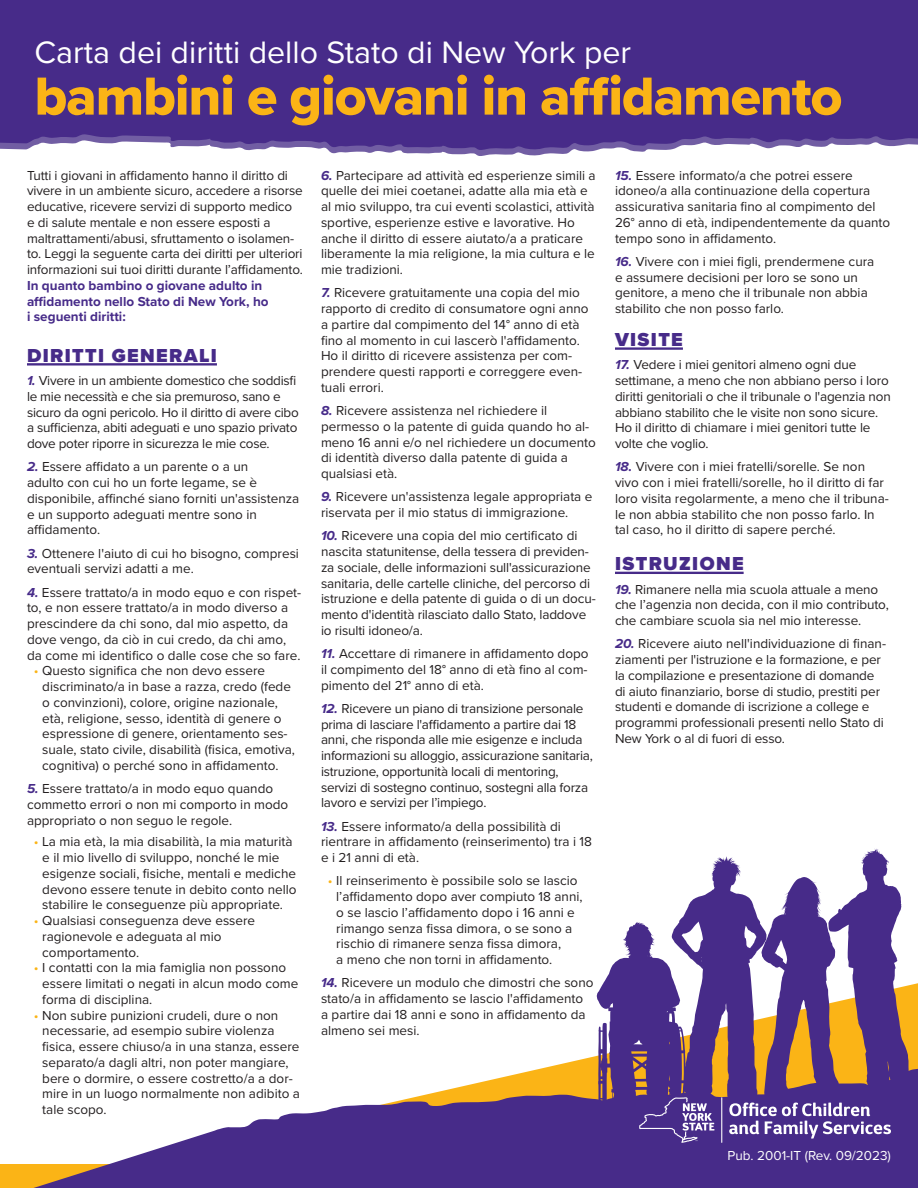
<style>
.page{position:relative;width:918px;height:1188px;background:#fff}
.page>*{position:absolute;margin:0;border:0;box-sizing:border-box;transform-origin:0 0}
.t1{font:55.5px "Proxima Nova Extrabld";letter-spacing:-.02em;color:#fbb416}
.t2{font:32.1px "Proxima Nova";color:#fff}
.t3{font:900 19.5px "Proxima Nova";letter-spacing:.07em;color:#472b89}
.t4{font:13.5px/15.8px "Proxima Nova";color:#231f20}
.t5{font:13.5px/15.8px "Proxima Nova";letter-spacing:-.02em;color:#231f20}
.t6{font:700 13.5px/15.8px "Proxima Nova";color:#472b89}
.t7{font:13.5px "Proxima Nova";color:#fff}
.s1{font-weight:700;font-style:italic;color:#472b89}
.s2{color:#fbb416}
</style>
<div class="page">
<svg style="left:248px;top:150px;width:398px;height:6px"></svg>
<div style="left:0;top:0;width:918px;height:150px;background:#472b89"></div>
<hr style="left:27px;top:363px;width:190px;height:3px;background:#472b89">
<hr style="left:615px;top:347px;width:68px;height:3px;background:#472b89">
<hr style="left:615px;top:572px;width:129px;height:2px;background:#472b89">
<div style="left:0;top:1165px;width:918px;height:23px;background:#fbb416"></div>
<svg style="left:33px;top:1066px;width:885px;height:122px;fill:#472b89"></svg>
<svg style="left:597px;top:848px;width:318px;height:295px"></svg>
<hr style="left:721px;top:1097px;width:1px;height:46px;background:#fff">
<p class="t2" style="left:34px;top:28px;width:598px">Carta dei diritti dello Stato di New York per</p>
<p class="t1" style="left:34px;top:55px;width:810px">bambini e giovani in affidamento</p>
<p class="t4" style="left:27px;top:167px;width:278px">Tutti i giovani in affidamento hanno il diritto di vivere in un ambiente sicuro, accedere a risorse educative, ricevere servizi di supporto medico e di salute mentale e non essere esposti a maltrattamenti/abusi, sfruttamento o isolamen&shy;to. Leggi la seguente carta dei diritti per ulteriori informazioni sui tuoi diritti durante l’affidamento.</p>
<p class="t6" style="left:27px;top:277px;width:243px">In quanto bambino o giovane adulto in affidamento nello Stato di New York, ho i seguenti diritti:</p>
<p class="t3" style="left:27px;top:341px;width:191px">DIRITTI GENERALI</p>
<p class="t5" style="left:27px;top:372px;width:273px"><span class="s1">1.</span> Vivere in un ambiente domestico che soddisfi le mie necessità e che sia premuroso, sano e sicuro da ogni pericolo. Ho il diritto di avere cibo a sufficienza, abiti adeguati e uno spazio privato dove poter riporre in sicurezza le mie cose.</p>
<p class="t4" style="left:27px;top:458px;width:274px"><span class="s1">2.</span> Essere affidato a un parente o a un<br>adulto con cui ho un forte legame, se è disponibile, affinché siano forniti un'assistenza e un supporto adeguati mentre sono in affidamento.</p>
<p class="t4" style="left:27px;top:545px;width:274px"><span class="s1">3.</span> Ottenere l'aiuto di cui ho bisogno, compresi eventuali servizi adatti a me.</p>
<p class="t4" style="left:27px;top:584px;width:276px"><span class="s1">4.</span> Essere trattato/a in modo equo e con rispet&shy;to, e non essere trattato/a in modo diverso a prescindere da chi sono, dal mio aspetto, da dove vengo, da ciò in cui credo, da chi amo, da come mi identifico o dalle cose che so fare.</p>
<p class="t4" style="left:42px;top:662px;width:254px;text-indent:-8px"><span class="s2">•</span> Questo significa che non devo essere discriminato/a in base a razza, credo (fede o convinzioni), colore, origine nazionale, età, religione, sesso, identità di genere o espressione di genere, orientamento ses&shy;suale, stato civile, disabilità (fisica, emotiva, cognitiva) o perché sono in affidamento.</p>
<p class="t4" style="left:27px;top:780px;width:263px"><span class="s1">5.</span> Essere trattato/a in modo equo quando commetto errori o non mi comporto in modo appropriato o non seguo le regole.</p>
<p class="t4" style="left:42px;top:833px;width:256px;text-indent:-8px"><span class="s2">•</span> La mia età, la mia disabilità, la mia maturità e il mio livello di sviluppo, nonché le mie esigenze sociali, fisiche, mentali e mediche devono essere tenute in debito conto nello stabilire le conseguenze più appropriate.</p>
<p class="t4" style="left:42px;top:912px;width:214px;text-indent:-8px"><span class="s2">•</span> Qualsiasi conseguenza deve essere ragionevole e adeguata al mio comportamento.</p>
<p class="t4" style="left:42px;top:959px;width:258px;text-indent:-8px"><span class="s2">•</span> I contatti con la mia famiglia non possono essere limitati o negati in alcun modo come forma di disciplina.</p>
<p class="t4" style="left:42px;top:1007px;width:259px;text-indent:-8px"><span class="s2">•</span> Non subire punizioni crudeli, dure o non necessarie, ad esempio subire violenza fisica, essere chiuso/a in una stanza, essere separato/a dagli altri, non poter mangiare, bere o dormire, o essere costretto/a a dor&shy;mire in un luogo normalmente non adibito a tale scopo.</p>
<p class="t4" style="left:321px;top:167px;width:276px"><span class="s1">6.</span> Partecipare ad attività ed esperienze simili a quelle dei miei coetanei, adatte alla mia età e al mio sviluppo, tra cui eventi scolastici, attività sportive, esperienze estive e lavorative. Ho anche il diritto di essere aiutato/a a praticare liberamente la mia religione, la mia cultura e le mie tradizioni.</p>
<p class="t4" style="left:321px;top:284px;width:269px"><span class="s1">7.</span> Ricevere gratuitamente una copia del mio rapporto di credito di consumatore ogni anno a partire dal compimento del 14° anno di età fino al momento in cui lascerò l'affidamento.</p>
<p class="t4" style="left:321px;top:347px;width:263px">Ho il diritto di ricevere assistenza per com&shy;prendere questi rapporti e correggere even&shy;tuali errori.</p>
<p class="t4" style="left:321px;top:402px;width:276px"><span class="s1">8.</span> Ricevere assistenza nel richiedere il permesso o la patente di guida quando ho al&shy;meno 16 anni e/o nel richiedere un documento di identità diverso dalla patente di guida a qualsiasi età.</p>
<p class="t4" style="left:321px;top:488px;width:273px"><span class="s1">9.</span> Ricevere un'assistenza legale appropriata e riservata per il mio status di immigrazione.</p>
<p class="t4" style="left:321px;top:527px;width:276px"><span class="s1">10.</span> Ricevere una copia del mio certificato di nascita statunitense, della tessera di previden&shy;za sociale, delle informazioni sull'assicurazione sanitaria, delle cartelle cliniche, del percorso di istruzione e della patente di guida o di un docu&shy;mento d'identità rilasciato dallo Stato, laddove io risulti idoneo/a.</p>
<p class="t4" style="left:321px;top:645px;width:269px;text-align:justify"><span class="s1">11.</span> Accettare di rimanere in affidamento dopo il compimento del 18° anno di età fino al com&shy;pimento del 21° anno di età.</p>
<p class="t4" style="left:321px;top:700px;width:273px"><span class="s1">12.</span> Ricevere un piano di transizione personale prima di lasciare l'affidamento a partire dai 18 anni, che risponda alle mie esigenze e includa informazioni su alloggio, assicurazione sanitaria, istruzione, opportunità locali di mentoring, servizi di sostegno continuo, sostegni alla forza lavoro e servizi per l’impiego.</p>
<p class="t4" style="left:321px;top:818px;width:273px"><span class="s1">13.</span> Essere informato/a della possibilità di rientrare in affidamento (reinserimento) tra i 18 e i 21 anni di età.</p>
<p class="t4" style="left:336px;top:872px;width:248px;text-indent:-8px"><span class="s2">•</span> Il reinserimento è possibile solo se lascio l’affidamento dopo aver compiuto 18 anni, o se lascio l’affidamento dopo i 16 anni e rimango senza fissa dimora, o se sono a rischio di rimanere senza fissa dimora,<br>a meno che non torni in affidamento.</p>
<p class="t4" style="left:321px;top:974px;width:274px"><span class="s1">14.</span> Ricevere un modulo che dimostri che sono stato/a in affidamento se lascio l'affidamento a partire dai 18 anni e sono in affidamento da almeno sei mesi.</p>
<p class="t4" style="left:615px;top:167px;width:277px"><span class="s1">15.</span> Essere informato/a che potrei essere idoneo/a alla continuazione della copertura assicurativa sanitaria fino al compimento del 26° anno di età, indipendentemente da quanto tempo sono in affidamento.</p>
<p class="t4" style="left:615px;top:253px;width:261px"><span class="s1">16.</span> Vivere con i miei figli, prendermene cura e assumere decisioni per loro se sono un genitore, a meno che il tribunale non abbia stabilito che non posso farlo.</p>
<p class="t3" style="left:615px;top:325px;width:69px">VISITE</p>
<p class="t4" style="left:615px;top:356px;width:277px"><span class="s1">17.</span> Vedere i miei genitori almeno ogni due settimane, a meno che non abbiano perso i loro diritti genitoriali o che il tribunale o l'agenzia non abbiano stabilito che le visite non sono sicure.<br>Ho il diritto di chiamare i miei genitori tutte le volte che voglio.</p>
<p class="t4" style="left:615px;top:458px;width:275px"><span class="s1">18.</span> Vivere con i miei fratelli/sorelle. Se non vivo con i miei fratelli/sorelle, ho il diritto di far loro visita regolarmente, a meno che il tribuna&shy;le non abbia stabilito che non posso farlo. In tal caso, ho il diritto di sapere perché.</p>
<p class="t3" style="left:615px;top:549px;width:130px">ISTRUZIONE</p>
<p class="t4" style="left:615px;top:581px;width:275px"><span class="s1">19.</span> Rimanere nella mia scuola attuale a meno che l’agenzia non decida, con il mio contributo, che cambiare scuola sia nel mio interesse.</p>
<p class="t4" style="left:615px;top:635px;width:273px"><span class="s1">20.</span> Ricevere aiuto nell'individuazione di finan&shy;ziamenti per l'istruzione e la formazione, e per la compilazione e presentazione di domande di aiuto finanziario, borse di studio, prestiti per studenti e domande di iscrizione a college e programmi professionali presenti nello Stato di New York o al di fuori di esso.</p>
<p class="t7" style="left:728px;top:1145px;width:165px">Pub. 2001-IT (Rev. 09/2023)</p>
</div>
